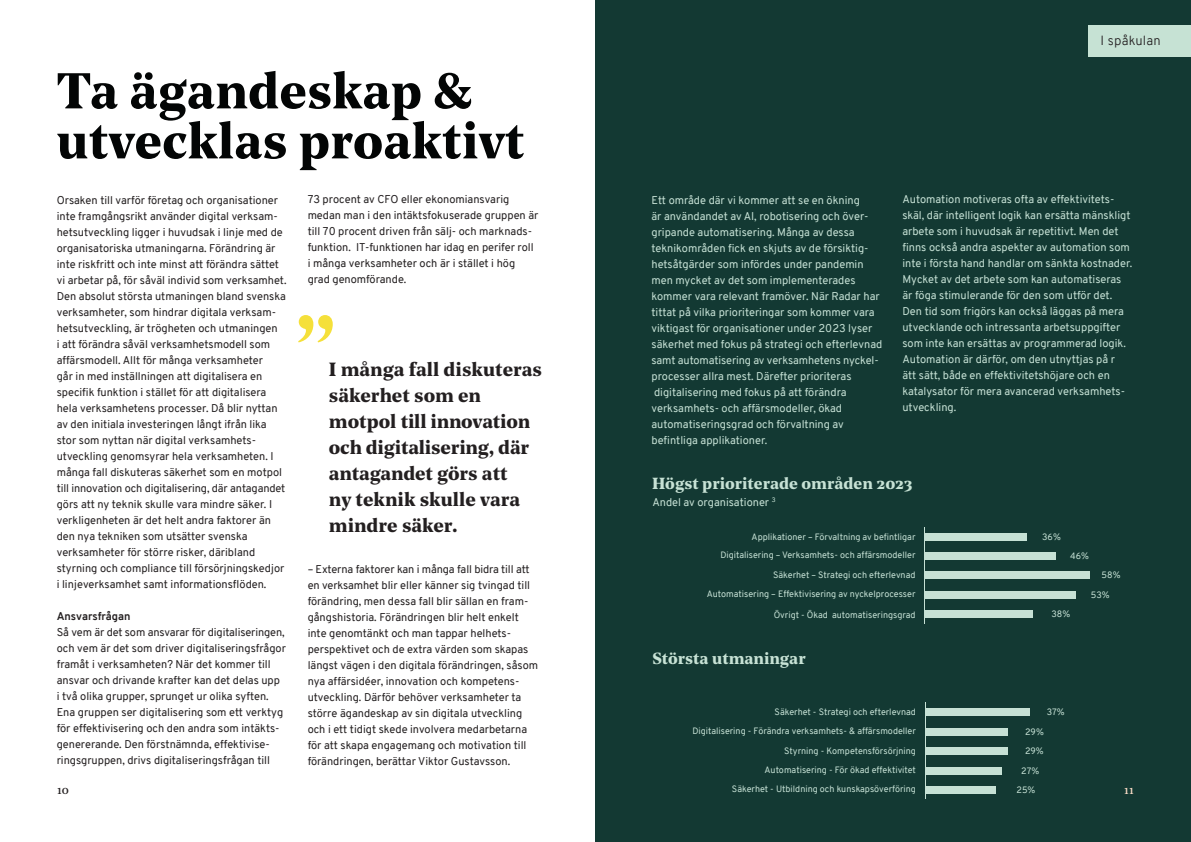
<style>
.page{position:relative;width:1191px;height:842px;background:#fff}
.page>*{position:absolute;margin:0;border:0;box-sizing:border-box;transform-origin:0 0}
.t1{font:700 80px "Noe Text";color:#f5e03a}
.t2{font:700 50px "Noe Text";color:#030505}
.t3{font:700 19px/26px "Noe Text";color:#231f20}
.t4{font:700 16px "Noe Text";color:#c7e2d5}
.t5{font:300 13px "Overpass";letter-spacing:.02em;color:#231f20}
.t6{font:12px "Noe Text";color:#231f20}
.t7{font:12px "Noe Text";color:#fddec8}
.t8{font:11px/16px "Overpass";color:#231f20}
.t9{font:11px/16px "Overpass";color:#c6e1d5}
.t10{font:700 11px "Overpass";color:#231f20}
.t11{font:9px "Overpass";color:#c6e1d5}
.s1{color:#c6e1d5}
</style>
<div class="page">
<div style="left:595px;top:0;width:596px;height:842px;background:#133933"></div>
<hr style="left:924px;top:702px;width:1px;height:97px;background:#c6e1d5">
<div style="left:925px;top:786px;width:71px;height:7px;background:#c6e1d5"></div>
<div style="left:925px;top:767px;width:77px;height:7px;background:#c6e1d5"></div>
<div style="left:925px;top:747px;width:82px;height:7px;background:#c6e1d5"></div>
<div style="left:925px;top:728px;width:82px;height:7px;background:#c6e1d5"></div>
<div style="left:925px;top:708px;width:105px;height:7px;background:#c6e1d5"></div>
<hr style="left:924px;top:527px;width:1px;height:96px;background:#c6e1d5">
<div style="left:925px;top:591px;width:150px;height:8px;background:#c6e1d5"></div>
<div style="left:925px;top:572px;width:164px;height:7px;background:#c6e1d5"></div>
<div style="left:925px;top:552px;width:130px;height:8px;background:#c6e1d5"></div>
<div style="left:924px;top:533px;width:102px;height:7px;background:#c6e1d5"></div>
<div style="left:924px;top:611px;width:108px;height:7px;background:#c6e1d5"></div>
<div style="left:1089px;top:26px;width:102px;height:31px;background:#c6e2d4"></div>
<p class="t2" style="left:57px;top:53px;width:417px">Ta ägandeskap &amp;</p>
<p class="t2" style="left:57px;top:103px;width:469px">utvecklas proaktivt</p>
<p class="t8" style="left:57px;top:192px;width:231px">Orsaken till varför företag och organisationer inte framgångsrikt använder digital verksam&shy;hetsutveckling ligger i huvudsak i linje med de organisatoriska utmaningarna. Förändring är inte riskfritt och inte minst att förändra sättet vi arbetar på, för såväl individ som verksamhet.<br>Den absolut största utmaningen bland svenska verksamheter, som hindrar digitala verksam&shy;hetsutveckling, är trögheten och utmaningen<br>i att förändra såväl verksamhetsmodell som affärsmodell. Allt för många verksamheter<br>går in med inställningen att digitalisera en specifik funktion i stället för att digitalisera hela verksamhetens processer. Då blir nyttan av den initiala investeringen långt ifrån lika stor som nyttan när digital verksamhets&shy;utveckling genomsyrar hela verksamheten. I många fall diskuteras säkerhet som en motpol till innovation och digitalisering, där antagandet görs att ny teknik skulle vara mindre säker. I verkligenheten är det helt andra faktorer än den nya tekniken som utsätter svenska verksamheter för större risker, däribland styrning och compliance till försörjningskedjor i linjeverksamhet samt informationsflöden.</p>
<p class="t10" style="left:57px;top:608px;width:75px">Ansvarsfrågan</p>
<p class="t8" style="left:57px;top:624px;width:231px">Så vem är det som ansvarar för digitaliseringen, och vem är det som driver digitaliseringsfrågor framåt i verksamheten? När det kommer till ansvar och drivande krafter kan det delas upp<br>i två olika grupper, sprunget ur olika syften.<br>Ena gruppen ser digitalisering som ett verktyg för effektivisering och den andra som intäkts&shy;genererande. Den förstnämnda, effektivise&shy;ringsgruppen, drivs digitaliseringsfrågan till</p>
<p class="t8" style="left:308px;top:191px;width:232px">73 procent av CFO eller ekonomiansvarig medan man i den intäktsfokuserade gruppen är till 70 procent driven från sälj- och marknads&shy;funktion. IT-funktionen har idag en perifer roll i många verksamheter och är i stället i hög grad genomförande.</p>
<p class="t1" style="left:295px;top:287px;width:43px">”</p>
<p class="t3" style="left:329px;top:355px;width:215px">I många fall diskuteras säkerhet som en</p>
<p class="t3" style="left:329px;top:407px;width:203px">motpol till innovation och digitalisering, där antagandet görs att ny teknik skulle vara mindre säker.</p>
<p class="t8" style="left:308px;top:561px;width:232px">– Externa faktorer kan i många fall bidra till att en verksamhet blir eller känner sig tvingad till förändring, men dessa fall blir sällan en fram&shy;gångshistoria. Förändringen blir helt enkelt inte genomtänkt och man tappar helhets&shy;perspektivet och de extra värden som skapas längst vägen i den digitala förändringen, såsom nya affärsidéer, innovation och kompetens&shy;utveckling. Därför behöver verksamheter ta större ägandeskap av sin digitala utveckling och i ett tidigt skede involvera medarbetarna för att skapa engagemang och motivation till förändringen, berättar Viktor Gustavsson.</p>
<p class="t6" style="left:57px;top:781px;width:14px">10</p>
<p class="t5" style="left:1100px;top:31px;width:62px">I spåkulan</p>
<p class="t9" style="left:651px;top:192px;width:232px">Ett område där vi kommer att se en ökning<br>är användandet av AI, robotisering och över&shy;gripande automatisering. Många av dessa teknikområden fick en skjuts av de försiktig&shy;hetsåtgärder som infördes under pandemin men mycket av det som implementerades kommer vara relevant framöver. När Radar har tittat på vilka prioriteringar som kommer vara viktigast för organisationer under 2023 lyser säkerhet med fokus på strategi och efterlevnad samt automatisering av verksamhetens nyckel&shy;processer allra mest. Därefter prioriteras digitalisering med fokus på att förändra</p>
<p class="t9" style="left:651px;top:400px;width:192px">verksamhets- och affärsmodeller, ökad</p>
<p class="t9" style="left:651px;top:416px;width:194px">automatiseringsgrad och förvaltning av</p>
<p class="t9" style="left:651px;top:432px;width:117px">befintliga applikationer.</p>
<p class="t9" style="left:902px;top:191px;width:231px">Automation motiveras ofta av effektivitets&shy;skäl, där intelligent logik kan ersätta mänskligt arbete som i huvudsak är repetitivt. Men det finns också andra aspekter av automation som inte i första hand handlar om sänkta kostnader.<br>Mycket av det arbete som kan automatiseras är föga stimulerande för den som utför det.<br>Den tid som frigörs kan också läggas på mera utvecklande och intressanta arbetsuppgifter som inte kan ersättas av programmerad logik.<br>Automation är därför, om den utnyttjas på r<br>ätt sätt, både en effektivitetshöjare och en katalysator för mera avancerad verksamhets&shy;utveckling.</p>
<p class="t4" style="left:652px;top:471px;width:262px">Högst pri<span class="s1">oriterade</span> områden 2023</p>
<p class="t9" style="left:652px;top:494px;width:125px">Andel av organisationer <sup>3</sup></p>
<p class="t11" style="left:751px;top:530px;width:165px">Applikationer – Förvaltning av befintligar</p>
<p class="t11" style="left:720px;top:549px;width:197px">Digitalisering – Verksamhets- och affärsmodeller</p>
<p class="t11" style="left:773px;top:568px;width:144px">Säkerhet – Strategi och efterlevnad</p>
<p class="t11" style="left:707px;top:588px;width:210px">Automatisering – Effektivisering av nyckelprocesser</p>
<p class="t11" style="left:773px;top:608px;width:143px">Övrigt - Ökad automatiseringsgrad</p>
<p class="t4" style="left:652px;top:647px;width:155px">Största utmaningar</p>
<p class="t11" style="left:774px;top:706px;width:143px">Säkerhet - Strategi och efterlevnad</p>
<p class="t11" style="left:692px;top:724px;width:225px">Digitalisering - Förändra verksamhets- &amp; affärsmodeller</p>
<p class="t11" style="left:784px;top:744px;width:133px">Styrning - Kompetensförsörjning</p>
<p class="t11" style="left:764px;top:763px;width:153px">Automatisering - För ökad effektivitet</p>
<p class="t11" style="left:732px;top:782px;width:185px">Säkerhet - Utbildning och kunskapsöverföring</p>
<p class="t11" style="left:1042px;top:530px;width:20px">36%</p>
<p class="t11" style="left:1070px;top:550px;width:20px">46%</p>
<p class="t11" style="left:1101px;top:569px;width:20px">58%</p>
<p class="t11" style="left:1090px;top:589px;width:20px">53%</p>
<p class="t11" style="left:1051px;top:608px;width:20px">38%</p>
<p class="t11" style="left:1047px;top:706px;width:19px">37%</p>
<p class="t11" style="left:1025px;top:725px;width:20px">29%</p>
<p class="t11" style="left:1025px;top:744px;width:20px">29%</p>
<p class="t11" style="left:1021px;top:764px;width:20px">27%</p>
<p class="t11" style="left:1016px;top:783px;width:20px">25%</p>
<p class="t7" style="left:1123px;top:781px;width:11px">11</p>
</div>
